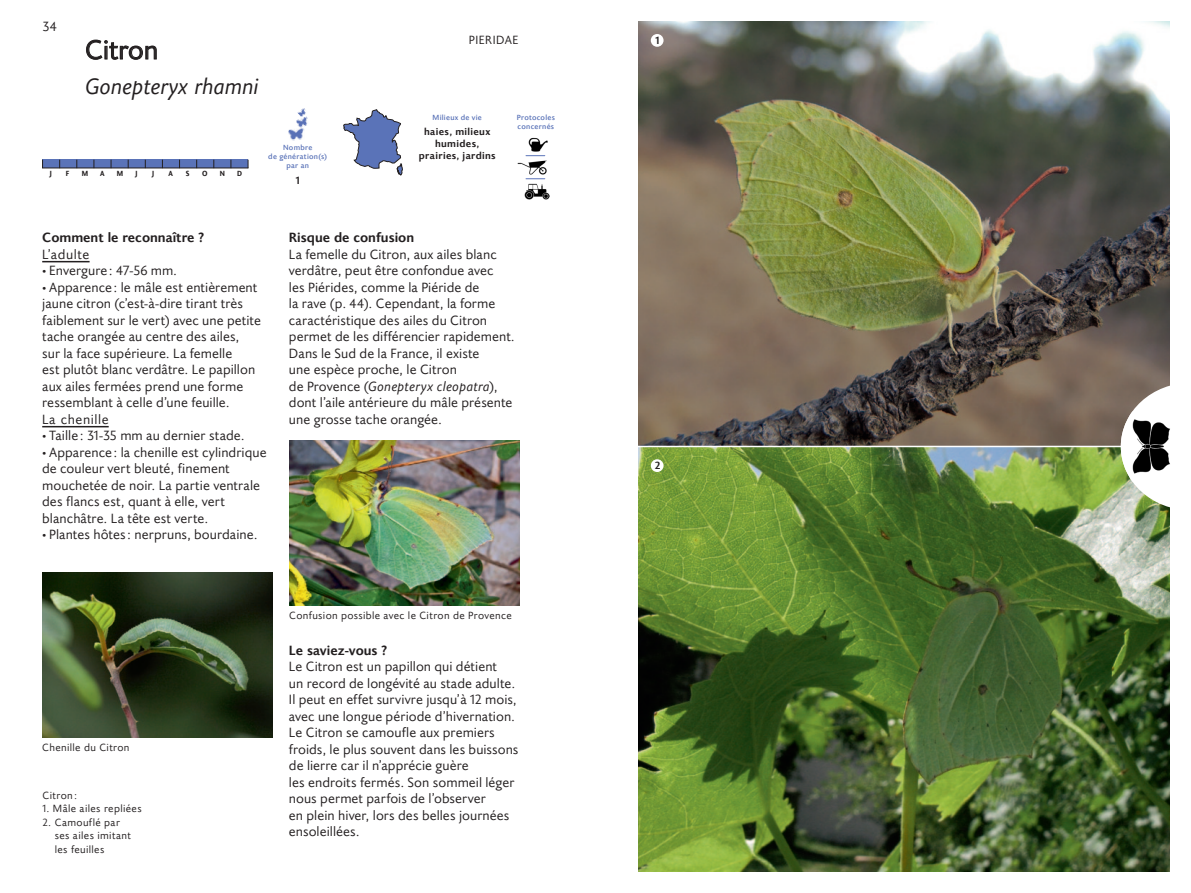
<style>
.page{position:relative;width:1191px;height:893px;background:#fff}
.page>*{position:absolute;margin:0;border:0;box-sizing:border-box;transform-origin:0 0}
._1_NOM_latin{font:27px "Joanna Sans Nova";color:#231f20}
._1_NOM_commun{font:italic 22.5px "Joanna Sans Nova";color:#231f20}
._3_TEXTE_9_11{font:13.5px/16.5px "Joanna Sans Nova";letter-spacing:.005em;color:#231f20}
._2_SOUS-TITRE{font:700 13.5px "Joanna Sans Nova";color:#231f20}
._2_Sous-titre_soulig{font:13.5px "Joanna Sans Nova";letter-spacing:.04em;color:#231f20}
._0_FAMILLE{font:12px "Joanna Sans Nova";letter-spacing:.05em;color:#231f20}
._4_LEGENDE_gauche{font:10.5px/13.5px "Joanna Sans Nova";letter-spacing:.03em;color:#231f20}
._5_CHIFFRE_dans_rond{font:700 10.5px "Joanna Sans Nova";color:#231f20}
._4_LEGENDE_gauche-2{font:700 10.5px "Joanna Sans Nova";color:#231f20}
._4_LEGENDE_gauche-3{font:700 10.05px/12px "Joanna Sans Nova";letter-spacing:.035em;color:#231f20;text-align:center}
._4_LEGENDE_gauche-4{font:500 7.5px/9px "Joanna Sans Nova";letter-spacing:.035em;color:#5a73b8;text-align:center}
._3_TEXTE_9_11-2{font:800 7.5px "Joanna Sans Nova";color:#231f20;scale:.9 1}
.s1{font-size:10.5px}
.s2{font-style:italic}
</style>
<div class="page">
<img style="left:638px;top:21px;width:531px;height:851px">
<div style="left:651px;top:34px;width:12px;height:13px;background:#fff;border-radius:50%"></div>
<div style="left:651px;top:459px;width:12px;height:13px;background:#fff;border-radius:50%"></div>
<hr style="left:595px;top:446px;width:596px;height:1px;background:#fff">
<svg style="left:1120px;top:383px;width:50px;height:127px"></svg>
<img style="left:1120px;top:411px;width:50px;height:71px">
<div style="left:43px;top:160px;width:205px;height:8px;background:#5a73b8"></div>
<hr style="left:42px;top:261px;width:48px;height:1px;background:#231f20">
<hr style="left:42px;top:426px;width:67px;height:1px;background:#231f20">
<svg style="left:86px;top:39px;width:71px;height:21px"></svg>
<img style="left:43px;top:572px;width:229px;height:165px">
<img style="left:517px;top:160px;width:30px;height:15px">
<img style="left:525px;top:183px;width:24px;height:16px">
<img style="left:528px;top:137px;width:19px;height:15px">
<svg style="left:526px;top:155px;width:19px;height:1px"></svg>
<svg style="left:526px;top:178px;width:19px;height:1px"></svg>
<svg style="left:343px;top:109px;width:60px;height:67px"></svg>
<img style="left:289px;top:440px;width:230px;height:165px">
<img style="left:288px;top:128px;width:16px;height:13px">
<svg style="left:296px;top:108px;width:12px;height:20px"></svg>
<hr style="left:42px;top:168px;width:206px;height:1px;background:#231f20">
<p class="_3_TEXTE_9_11" style="left:43px;top:18px;width:16px">34</p>
<p class="_1_NOM_latin" style="left:85px;top:31px;width:75px">Citron</p>
<p class="_1_NOM_commun" style="left:85px;top:70px;width:175px">Gonepteryx rhamni</p>
<p class="_3_TEXTE_9_11-2" style="left:50px;top:168px;width:4px">J</p>
<p class="_3_TEXTE_9_11-2" style="left:66px;top:168px;width:5px">F</p>
<p class="_3_TEXTE_9_11-2" style="left:82px;top:168px;width:9px">M</p>
<p class="_3_TEXTE_9_11-2" style="left:100px;top:168px;width:6px">A</p>
<p class="_3_TEXTE_9_11-2" style="left:117px;top:168px;width:9px">M</p>
<p class="_3_TEXTE_9_11-2" style="left:135px;top:168px;width:4px">J</p>
<p class="_3_TEXTE_9_11-2" style="left:152px;top:168px;width:4px">J</p>
<p class="_3_TEXTE_9_11-2" style="left:168px;top:168px;width:6px">A</p>
<p class="_3_TEXTE_9_11-2" style="left:186px;top:168px;width:6px">S</p>
<p class="_3_TEXTE_9_11-2" style="left:202px;top:168px;width:8px">O</p>
<p class="_3_TEXTE_9_11-2" style="left:220px;top:168px;width:7px">N</p>
<p class="_3_TEXTE_9_11-2" style="left:237px;top:168px;width:7px">D</p>
<p class="_4_LEGENDE_gauche-4" style="left:268px;top:143px;width:60px">Nombre<br>de génération(s) par an</p>
<p class="_4_LEGENDE_gauche-2" style="left:296px;top:173px;width:5px">1</p>
<p class="_0_FAMILLE" style="left:469px;top:32px;width:51px">PIERIDAE</p>
<p class="_4_LEGENDE_gauche-4" style="left:432px;top:113px;width:51px">Milieux de vie</p>
<p class="_4_LEGENDE_gauche-4" style="left:517px;top:113px;width:40px;text-align:left">Protocoles concernés</p>
<p class="_4_LEGENDE_gauche-3" style="left:419px;top:125px;width:78px">haies, milieux humides, prairies, jardins</p>
<p class="_2_SOUS-TITRE" style="left:42px;top:228px;width:163px">Comment le reconnaître ?</p>
<p class="_2_Sous-titre_soulig" style="left:42px;top:245px;width:49px">L’adulte</p>
<p class="_3_TEXTE_9_11" style="left:42px;top:262px;width:136px"><span class="s1">•</span> Envergure: 47-56 mm.</p>
<p class="_3_TEXTE_9_11" style="left:42px;top:278px;width:220px"><span class="s1">•</span> Apparence: le mâle est entièrement jaune citron (c’est-à-dire tirant très faiblement sur le vert) avec une petite tache orangée au centre des ailes,<br>sur la face supérieure. La femelle<br>est plutôt blanc verdâtre. Le papillon aux ailes fermées prend une forme ressemblant à celle d’une feuille.</p>
<p class="_2_Sous-titre_soulig" style="left:42px;top:410px;width:68px">La chenille</p>
<p class="_3_TEXTE_9_11" style="left:42px;top:427px;width:204px"><span class="s1">•</span> Taille: 31-35 mm au dernier stade.</p>
<p class="_3_TEXTE_9_11" style="left:42px;top:443px;width:226px"><span class="s1">•</span> Apparence: la chenille est cylindrique de couleur vert bleuté, finement mouchetée de noir. La partie ventrale des flancs est, quant à elle, vert blanchâtre. La tête est verte.</p>
<p class="_3_TEXTE_9_11" style="left:42px;top:526px;width:217px"><span class="s1">•</span> Plantes hôtes: nerpruns, bourdaine.</p>
<p class="_2_SOUS-TITRE" style="left:289px;top:228px;width:127px">Risque de confusion</p>
<p class="_3_TEXTE_9_11" style="left:289px;top:245px;width:227px">La femelle du Citron, aux ailes blanc verdâtre, peut être confondue avec<br>les Piérides, comme la Piéride de<br>la rave (p. 44). Cependant, la forme caractéristique des ailes du Citron permet de les différencier rapidement.<br>Dans le Sud de la France, il existe<br>une espèce proche, le Citron<br>de Provence (<span class="s2">Gonepteryx cleopatra</span>), dont l’aile antérieure du mâle présente une grosse tache orangée.</p>
<p class="_4_LEGENDE_gauche" style="left:42px;top:740px;width:89px">Chenille du Citron</p>
<p class="_4_LEGENDE_gauche" style="left:43px;top:788px;width:36px">Citron :</p>
<p class="_4_LEGENDE_gauche" style="left:43px;top:801px;width:101px">1. Mâle ailes repliées</p>
<p class="_4_LEGENDE_gauche" style="left:55px;top:815px;width:78px;text-indent:-12px">2. Camouflé par ses ailes imitant les feuilles</p>
<p class="_4_LEGENDE_gauche" style="left:289px;top:608px;width:224px">Confusion possible avec le Citron de Provence</p>
<p class="_2_SOUS-TITRE" style="left:289px;top:640px;width:100px">Le saviez-vous ?</p>
<p class="_3_TEXTE_9_11" style="left:289px;top:658px;width:231px">Le Citron est un papillon qui détient<br>un record de longévité au stade adulte.<br>Il peut en effet survivre jusqu’à 12 mois, avec une longue période d’hivernation.<br>Le Citron se camoufle aux premiers froids, le plus souvent dans les buissons de lierre car il n’apprécie guère<br>les endroits fermés. Son sommeil léger nous permet parfois de l’observer<br>en plein hiver, lors des belles journées ensoleillées.</p>
<p class="_5_CHIFFRE_dans_rond" style="left:655px;top:32px;width:5px">1</p>
<p class="_5_CHIFFRE_dans_rond" style="left:655px;top:458px;width:7px">2</p>
</div>
